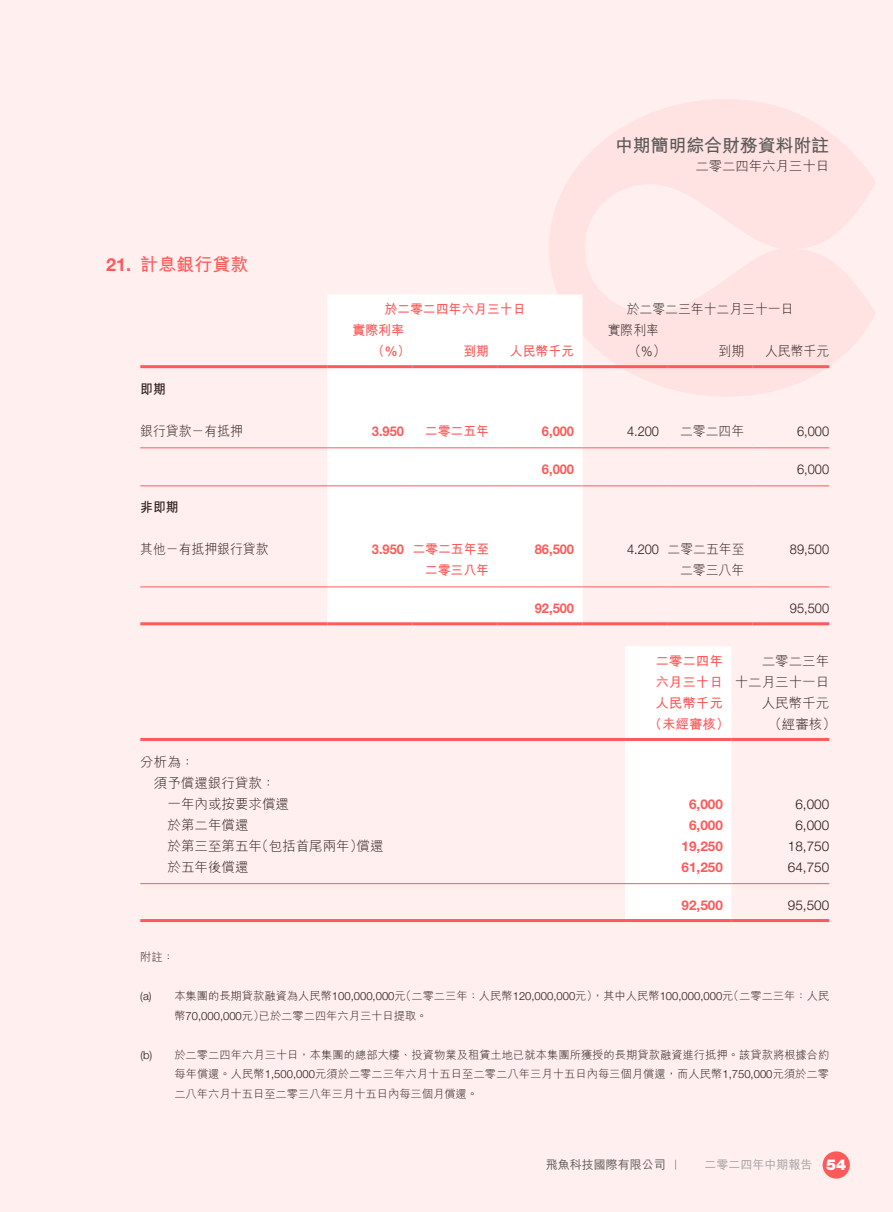
<style>
.page{position:relative;width:893px;height:1212px;background:#ffefee}
.page>*{position:absolute;margin:0;border:0;box-sizing:border-box;transform-origin:0 0}
.t1{font:700 18px "M Hei HK";letter-spacing:-.01em;color:#595857}
.t2{font:700 18px "M Hei HK";color:#ff5959}
.t3{font:700 18px "Helvetica Neue LT Std";color:#ff5959}
.t4{font:900 15px "Helvetica Neue LT Std";color:#fff}
.t5{font:300 13.5px/21px "M Hei HK";color:#231916}
.t6{font:300 13.5px "M Hei HK";color:#231916;scale:.95 1}
.t7{font:700 13.5px "M Hei HK";color:#ff5959;scale:.95 1}
.t8{font:300 13.5px "Helvetica Neue LT Std";color:#231916;scale:.95 1}
.t9{font:700 13.5px "Helvetica Neue LT Std";color:#ff5959;scale:.95 1}
.t10{font:300 13.5px "Helvetica Neue LT Std";color:#231916}
.t11{font:700 13.5px "Helvetica Neue LT Std";color:#ff5959}
.t12{font:700 13.5px "M Hei HK";color:#ff5959}
.t13{font:700 13.5px "M Hei HK";color:#231916;scale:.95 1}
.t14{font:500 12px "M Hei HK";color:#595857}
.t15{font:500 12px "M Hei HK";color:#a0a0a1}
.t16{font:300 11.25px/19.5px "M Hei HK";letter-spacing:.005em;color:#231916}
.t17{font:300 11.25px "Helvetica Neue LT Std";color:#231916}
.s1{font-family:"Helvetica Neue LT Std"}
.s2{font-family:"M Hei HK"}
</style>
<div class="page">
<svg style="left:549px;top:99px;width:326px;height:297px;fill:#ffe3e2"></svg>
<div style="left:823px;top:1151px;width:27px;height:27px;background:#ff5959;border-radius:50%"></div>
<div style="left:327px;top:294px;width:256px;height:328px;background:#fff"></div>
<hr style="left:140px;top:365px;width:187px;height:3px;background:#ff5959">
<hr style="left:327px;top:365px;width:85px;height:3px;background:#ff5959">
<hr style="left:412px;top:365px;width:85px;height:3px;background:#ff5959">
<hr style="left:497px;top:365px;width:86px;height:3px;background:#ff5959">
<hr style="left:583px;top:365px;width:85px;height:3px;background:#ff5959">
<hr style="left:668px;top:365px;width:85px;height:3px;background:#ff5959">
<hr style="left:753px;top:365px;width:76px;height:3px;background:#ff5959">
<hr style="left:140px;top:447px;width:187px;height:1px;background:#ff5959">
<hr style="left:327px;top:447px;width:85px;height:1px;background:#ff5959">
<hr style="left:412px;top:447px;width:85px;height:1px;background:#ff5959">
<hr style="left:497px;top:447px;width:86px;height:1px;background:#ff5959">
<hr style="left:583px;top:447px;width:85px;height:1px;background:#ff5959">
<hr style="left:668px;top:447px;width:85px;height:1px;background:#ff5959">
<hr style="left:753px;top:447px;width:76px;height:1px;background:#ff5959">
<hr style="left:140px;top:485px;width:187px;height:1px;background:#ff5959">
<hr style="left:327px;top:485px;width:85px;height:1px;background:#ff5959">
<hr style="left:412px;top:485px;width:85px;height:1px;background:#ff5959">
<hr style="left:497px;top:485px;width:86px;height:1px;background:#ff5959">
<hr style="left:583px;top:485px;width:85px;height:1px;background:#ff5959">
<hr style="left:668px;top:485px;width:85px;height:1px;background:#ff5959">
<hr style="left:753px;top:485px;width:76px;height:1px;background:#ff5959">
<hr style="left:140px;top:586px;width:187px;height:1px;background:#ff5959">
<hr style="left:327px;top:586px;width:85px;height:1px;background:#ff5959">
<hr style="left:412px;top:586px;width:85px;height:1px;background:#ff5959">
<hr style="left:497px;top:586px;width:86px;height:1px;background:#ff5959">
<hr style="left:583px;top:586px;width:85px;height:1px;background:#ff5959">
<hr style="left:668px;top:586px;width:85px;height:1px;background:#ff5959">
<hr style="left:753px;top:586px;width:76px;height:1px;background:#ff5959">
<hr style="left:140px;top:622px;width:187px;height:3px;background:#ff5959">
<hr style="left:327px;top:622px;width:85px;height:3px;background:#ff5959">
<hr style="left:412px;top:622px;width:85px;height:3px;background:#ff5959">
<hr style="left:497px;top:622px;width:86px;height:3px;background:#ff5959">
<hr style="left:583px;top:622px;width:85px;height:3px;background:#ff5959">
<hr style="left:668px;top:622px;width:85px;height:3px;background:#ff5959">
<hr style="left:753px;top:622px;width:76px;height:3px;background:#ff5959">
<div style="left:625px;top:646px;width:106px;height:273px;background:#fff"></div>
<hr style="left:140px;top:738px;width:485px;height:3px;background:#ff5959">
<hr style="left:625px;top:738px;width:106px;height:3px;background:#ff5959">
<hr style="left:731px;top:738px;width:98px;height:3px;background:#ff5959">
<hr style="left:140px;top:883px;width:485px;height:1px;background:#ff5959">
<hr style="left:625px;top:883px;width:106px;height:1px;background:#ff5959">
<hr style="left:731px;top:883px;width:98px;height:1px;background:#ff5959">
<hr style="left:140px;top:919px;width:485px;height:3px;background:#ff5959">
<hr style="left:625px;top:919px;width:106px;height:3px;background:#ff5959">
<hr style="left:731px;top:919px;width:98px;height:3px;background:#ff5959">
<h1 class="t1" style="left:615px;top:132px;width:216px">中期簡明綜合財務資料附註</h1>
<p class="t5" style="left:695px;top:155px;width:135px">二零二四年六月三十日</p>
<h1 class="t3" style="left:106px;top:254px;width:27px">21.</h1>
<h1 class="t2" style="left:140px;top:252px;width:109px">計息銀行貸款</h1>
<p class="t13" style="left:140px;top:379px;width:28px">即期</p>
<p class="t6" style="left:140px;top:421px;width:109px">銀行貸款－有抵押</p>
<p class="t13" style="left:140px;top:497px;width:42px">非即期</p>
<p class="t6" style="left:140px;top:539px;width:136px">其他－有抵押銀行貸款</p>
<p class="t7" style="left:384px;top:299px;width:150px">於二零二四年六月三十日</p>
<p class="t7" style="left:353px;top:320px;width:56px">實際利率</p>
<p class="t7" style="left:510px;top:341px;width:69px">人民幣千元</p>
<p class="t7" style="left:372px;top:341px;width:42px">（<span class="s1">%</span>）</p>
<p class="t7" style="left:463px;top:341px;width:29px">到期</p>
<p class="t9" style="left:372px;top:423px;width:35px">3.950</p>
<p class="t7" style="left:425px;top:421px;width:69px">二零二五年</p>
<p class="t9" style="left:372px;top:541px;width:35px">3.950</p>
<p class="t7" style="left:412px;top:539px;width:82px">二零二五年至</p>
<p class="t7" style="left:425px;top:560px;width:69px">二零三八年</p>
<p class="t9" style="left:542px;top:423px;width:35px">6,000</p>
<p class="t9" style="left:542px;top:461px;width:35px">6,000</p>
<p class="t9" style="left:535px;top:541px;width:43px">86,500</p>
<p class="t9" style="left:535px;top:600px;width:43px">92,500</p>
<p class="t5" style="left:154px;top:751px;width:123px;text-indent:-14px">分析為：<br>須予償還銀行貸款：</p>
<p class="t5" style="left:168px;top:793px;width:123px">一年內或按要求償還</p>
<p class="t5" style="left:168px;top:814px;width:82px">於第二年償還</p>
<p class="t5" style="left:255px;top:835px;width:110px">（包括首尾兩年）</p>
<p class="t5" style="left:168px;top:835px;width:96px">於第三至第五年</p>
<p class="t5" style="left:357px;top:835px;width:28px">償還</p>
<p class="t5" style="left:168px;top:856px;width:82px">於五年後償還</p>
<p class="t6" style="left:627px;top:299px;width:177px">於二零二三年十二月三十一日</p>
<p class="t6" style="left:608px;top:320px;width:55px">實際利率</p>
<p class="t6" style="left:628px;top:341px;width:41px">（<span class="s1">%</span>）</p>
<p class="t6" style="left:718px;top:341px;width:29px">到期</p>
<p class="t6" style="left:765px;top:341px;width:69px">人民幣千元</p>
<p class="t8" style="left:627px;top:423px;width:35px">4.200</p>
<p class="t6" style="left:680px;top:421px;width:69px">二零二四年</p>
<p class="t8" style="left:797px;top:423px;width:35px">6,000</p>
<p class="t8" style="left:797px;top:461px;width:35px">6,000</p>
<p class="t8" style="left:627px;top:541px;width:35px">4.200</p>
<p class="t6" style="left:668px;top:539px;width:83px">二零二五年至</p>
<p class="t8" style="left:790px;top:541px;width:43px">89,500</p>
<p class="t6" style="left:680px;top:560px;width:69px">二零三八年</p>
<p class="t8" style="left:790px;top:600px;width:43px">95,500</p>
<p class="t12" style="left:655px;top:651px;width:69px">二零二四年</p>
<p class="t5" style="left:762px;top:650px;width:69px">二零二三年</p>
<p class="t12" style="left:655px;top:672px;width:69px">六月三十日</p>
<p class="t5" style="left:735px;top:671px;width:96px">十二月三十一日</p>
<p class="t12" style="left:655px;top:693px;width:69px">人民幣千元</p>
<p class="t5" style="left:762px;top:692px;width:69px">人民幣千元</p>
<p class="t12" style="left:649px;top:714px;width:82px">（未經審核）</p>
<p class="t5" style="left:768px;top:713px;width:69px">（經審核(</p>
<p class="t11" style="left:689px;top:795px;width:35px">6,000</p>
<p class="t10" style="left:795px;top:795px;width:35px">6,000</p>
<p class="t11" style="left:689px;top:816px;width:35px">6,000</p>
<p class="t10" style="left:795px;top:816px;width:35px">6,000</p>
<p class="t11" style="left:682px;top:837px;width:43px">19,250</p>
<p class="t10" style="left:788px;top:837px;width:43px">18,750</p>
<p class="t11" style="left:682px;top:858px;width:43px">61,250</p>
<p class="t10" style="left:788px;top:858px;width:43px">64,750</p>
<p class="t11" style="left:682px;top:896px;width:43px">92,500</p>
<p class="t10" style="left:788px;top:896px;width:43px">95,500</p>
<p class="t16" style="left:140px;top:947px;width:35px">附註：</p>
<p class="t17" style="left:140px;top:989px;width:13px">a( )</p>
<p class="t17" style="left:140px;top:1048px;width:13px">b( )</p>
<p class="t16" style="left:174px;top:986px;width:656px">本集團的長期貸款融資為人民幣<span class="s1">100,000,000</span> （元二零二三年：人民幣<span class="s1">120,000,000</span>元，）其中人民幣<span class="s1">100,000,000</span> （元二零二三年：人民</p>
<p class="t17" style="left:174px;top:1009px;width:92px"><span class="s2">幣</span>70,000,000<span class="s2">元）</span></p>
<p class="t16" style="left:174px;top:1044px;width:657px">於二零二四年六月三十日，本集團的總部大樓、投資物業及租賃土地已就本集團所獲授的長期貸款融資進行抵押。該貸款將根據合約</p>
<p class="t16" style="left:259px;top:1005px;width:170px">已於二零二四年六月三十日提取。</p>
<p class="t16" style="left:174px;top:1064px;width:656px">每年償還。人民幣<span class="s1">1,500,000</span>元須於二零二三年六月十五日至二零二八年三月十五日內每三個月償還，而人民幣<span class="s1">1,750,000</span>元須於二零二八年六月十五日至二零三八年三月十五日內每三個月償還。</p>
<p class="t14" style="left:546px;top:1156px;width:121px">飛魚科技國際有限公司</p>
<p class="t15" style="left:704px;top:1156px;width:110px">二零二四年中期報告</p>
<h2 class="t4" style="left:826px;top:1155px;width:22px">54</h2>
</div>
